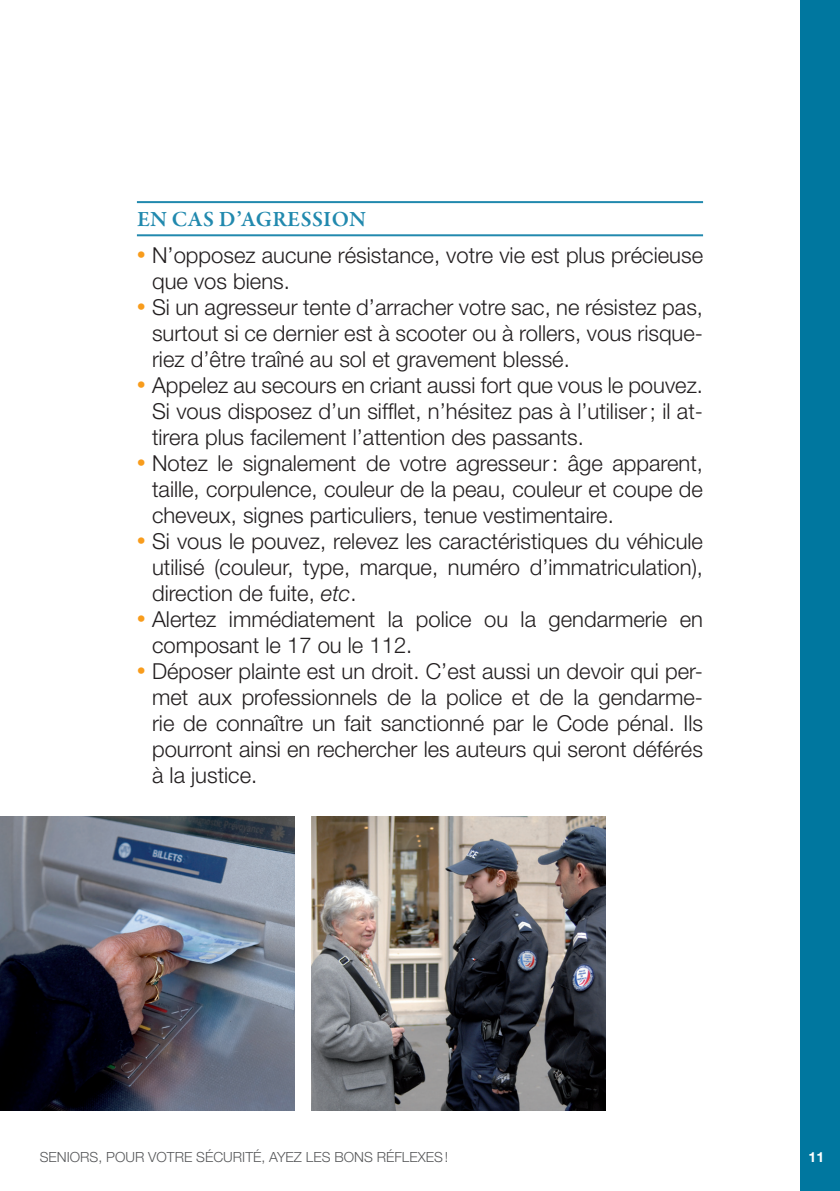
<style>
.page{position:relative;width:840px;height:1191px;background:#fff}
.page>*{position:absolute;margin:0;border:0;box-sizing:border-box;transform-origin:0 0}
.t1{font:300 22px/26px "Helvetica Neue";color:#231f20;text-align:justify}
.t2{font:600 22px "Garamond Premr Pro";letter-spacing:.02em;color:#2189ae}
.t3{font:300 14px "Helvetica Neue";color:#57585a}
.t4{font:700 14px "Helvetica Neue";color:#fff}
.s1{font-weight:400;font-size:18px;color:#f89c1c}
.s2{font-style:italic}
</style>
<div class="page">
<div style="left:799px;top:0;width:40px;height:1191px;background:#00779f"></div>
<hr style="left:137px;top:201px;width:565px;height:2px;background:#2189ae">
<hr style="left:137px;top:234px;width:565px;height:2px;background:#2189ae">
<img style="left:0;top:816px;width:294px;height:294px">
<img style="left:312px;top:816px;width:293px;height:294px">
<p class="t2" style="left:137px;top:206px;width:230px">EN CAS D’AGRESSION</p>
<p class="t1" style="left:152px;top:242px;width:552px;text-indent:-15px"><span class="s1">•</span> N ’opposez aucune résistance, votre vie est plus précieuse que vos biens.</p>
<p class="t1" style="left:152px;top:294px;width:552px;text-indent:-15px"><span class="s1">•</span> Si un agresseur tente d’arracher votre sac, ne résistez pas, surtout si ce dernier est à scooter ou à rollers, vous risque&shy;riez d’être traîné au sol et gravement blessé.</p>
<p class="t1" style="left:152px;top:372px;width:552px;text-indent:-15px"><span class="s1">•</span> Appelez au secours en criant aussi fort que vous le pouvez.<br>Si vous disposez d’un sifflet, n’hésitez pas à l’utiliser; il at&shy;tirera plus facilement l’attention des passants.</p>
<p class="t1" style="left:152px;top:450px;width:552px;text-indent:-15px"><span class="s1">•</span> Notez le signalement de votre agresseur: âge apparent, taille, corpulence, couleur de la peau, couleur et coupe de cheveux, signes particuliers, tenue vestimentaire.</p>
<p class="t1" style="left:152px;top:528px;width:552px;text-indent:-15px"><span class="s1">•</span> Si vous le pouvez, relevez les caractéristiques du véhicule utilisé (couleur, type, marque, numéro d’immatriculation), direction de fuite, <span class="s2">etc</span>.</p>
<p class="t1" style="left:152px;top:606px;width:552px;text-indent:-15px"><span class="s1">•</span> Alertez immédiatement la police ou la gendarmerie en composant le 17 ou le 112.</p>
<p class="t1" style="left:152px;top:658px;width:552px;text-indent:-15px"><span class="s1">•</span> Déposer plainte est un droit. C’est aussi un devoir qui per&shy;met aux professionnels de la police et de la gendarme&shy;rie de connaître un fait sanctionné par le Code pénal. Ils pourront ainsi en rechercher les auteurs qui seront déférés à la justice.</p>
<p class="t3" style="left:40px;top:1148px;width:409px">Seniors, POUR VOTRE SÉCURITÉ, ayez les bons rÉflexes !</p>
<p class="t4" style="left:808px;top:1148px;width:17px">11</p>
</div>
